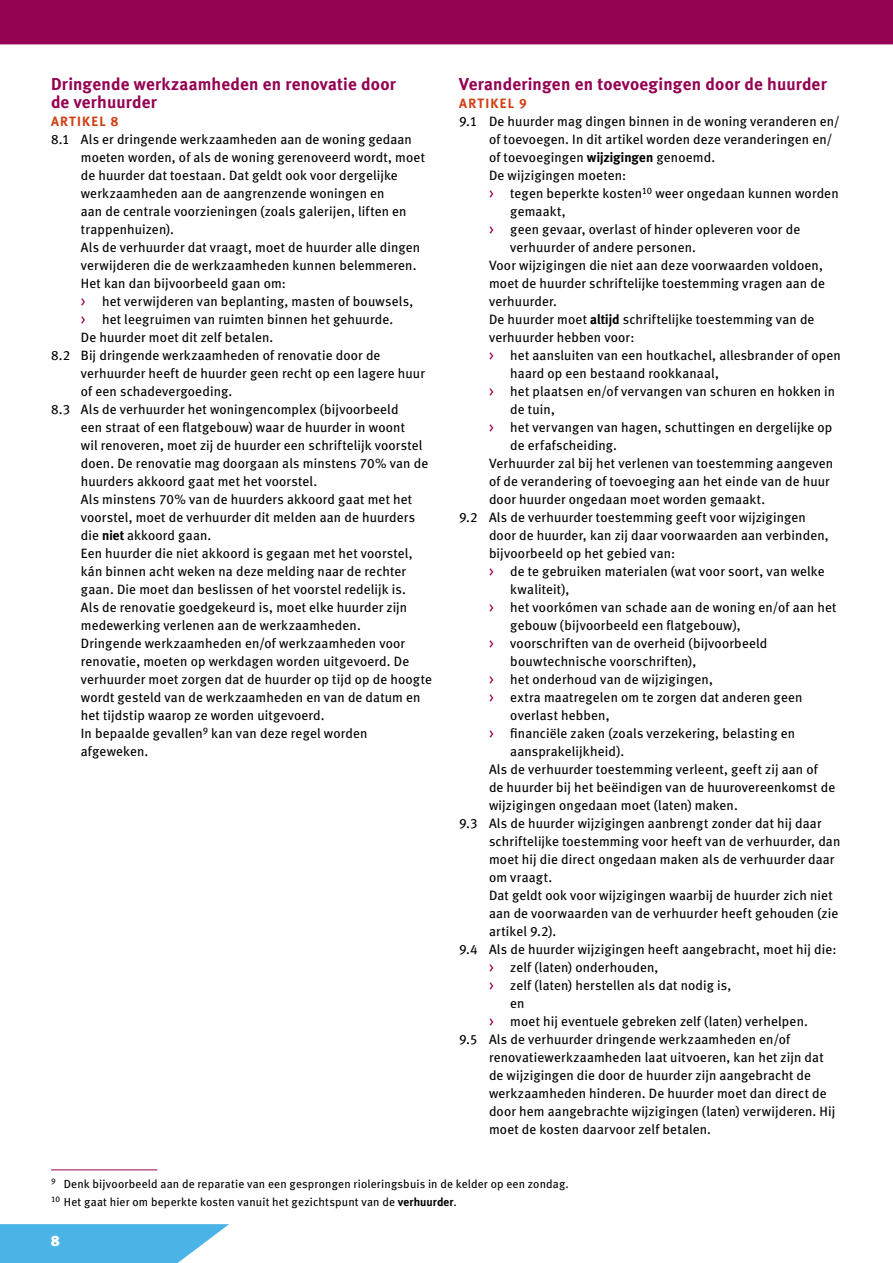
<style>
.page{position:relative;width:893px;height:1263px;background:#fff}
.page>*{position:absolute;margin:0;border:0;box-sizing:border-box;transform-origin:0 0}
.t1{font:17.25px/18px "Meta Bold LF";letter-spacing:.01em;color:#940252}
.t2{font:15px "Meta Black LF";color:#fff}
.t3{font:13.5px "Meta Book LF";letter-spacing:.01em;color:#000}
.t4{font:13.5px "Meta Bold LF";letter-spacing:.095em;color:#d04015}
.t5{font:11.7px/18px "Meta Book LF";letter-spacing:.015em;color:#000}
.s1{color:#940252}
.s2{font-family:"Meta";font-weight:700}
</style>
<div class="page">
<div style="left:0;top:0;width:893px;height:44px;background:#940252"></div>
<svg style="left:0;top:1224px;width:229px;height:39px;background:#5fbce9"></svg>
<hr style="left:51px;top:1169px;width:106px;height:1px;background:#940252">
<p class="t1" style="left:51px;top:75px;width:346px">Dringende werkzaamheden en renovatie door de verhuurder</p>
<p class="t4" style="left:51px;top:113px;width:69px">ARTIKEL 8</p>
<p class="t3" style="left:51px;top:131px;width:362px">8.1 Als er dringende werkzaamheden aan de woning gedaan</p>
<p class="t3" style="left:81px;top:149px;width:346px">moeten worden, of als de woning gerenoveerd wordt, moet</p>
<p class="t3" style="left:81px;top:167px;width:318px">de huurder dat toestaan. Dat geldt ook voor dergelijke</p>
<p class="t3" style="left:81px;top:185px;width:305px">werkzaamheden aan de aangrenzende woningen en</p>
<p class="t3" style="left:81px;top:203px;width:327px">aan de centrale voorzieningen (zoals galerijen, liften en</p>
<p class="t3" style="left:81px;top:221px;width:95px">trappenhuizen).</p>
<p class="t3" style="left:81px;top:239px;width:341px">Als de verhuurder dat vraagt, moet de huurder alle dingen</p>
<p class="t3" style="left:81px;top:257px;width:337px">verwijderen die de werkzaamheden kunnen belemmeren.</p>
<p class="t3" style="left:81px;top:275px;width:207px">Het kan dan bijvoorbeeld gaan om:</p>
<p class="t3" style="left:81px;top:293px;width:334px"><span class="s1">&gt;</span> het verwijderen van beplanting, masten of bouwsels,</p>
<p class="t3" style="left:81px;top:311px;width:314px"><span class="s1">&gt;</span> het leegruimen van ruimten binnen het gehuurde.</p>
<p class="t3" style="left:81px;top:329px;width:194px">De huurder moet dit zelf betalen.</p>
<p class="t3" style="left:51px;top:347px;width:331px">8.2 Bij dringende werkzaamheden of renovatie door de</p>
<p class="t3" style="left:81px;top:365px;width:346px">verhuurder heeft de huurder geen recht op een lagere huur</p>
<p class="t3" style="left:81px;top:383px;width:153px">of een schadevergoeding.</p>
<p class="t3" style="left:51px;top:401px;width:349px">8.3 Als de verhuurder het woningencomplex (bijvoorbeeld</p>
<p class="t3" style="left:81px;top:419px;width:326px">een straat of een flatgebouw) waar de huurder in woont</p>
<p class="t3" style="left:81px;top:437px;width:343px">wil renoveren, moet zij de huurder een schriftelijk voorstel</p>
<p class="t3" style="left:81px;top:455px;width:349px">doen. De renovatie mag doorgaan als minstens 70% van de</p>
<p class="t3" style="left:81px;top:473px;width:238px">huurders akkoord gaat met het voorstel.</p>
<p class="t3" style="left:81px;top:491px;width:333px">Als minstens 70% van de huurders akkoord gaat met het</p>
<p class="t3" style="left:81px;top:509px;width:336px">voorstel, moet de verhuurder dit melden aan de huurders</p>
<p class="t3" style="left:81px;top:527px;width:132px">die <span class="s2">niet</span> akkoord gaan.</p>
<p class="t3" style="left:81px;top:545px;width:333px">Een huurder die niet akkoord is gegaan met het voorstel,</p>
<p class="t3" style="left:81px;top:563px;width:327px">kán binnen acht weken na deze melding naar de rechter</p>
<p class="t3" style="left:81px;top:581px;width:327px">gaan. Die moet dan beslissen of het voorstel redelijk is.</p>
<p class="t3" style="left:81px;top:599px;width:328px">Als de renovatie goedgekeurd is, moet elke huurder zijn</p>
<p class="t3" style="left:81px;top:617px;width:282px">medewerking verlenen aan de werkzaamheden.</p>
<p class="t3" style="left:81px;top:635px;width:326px">Dringende werkzaamheden en/of werkzaamheden voor</p>
<p class="t3" style="left:81px;top:653px;width:330px">renovatie, moeten op werkdagen worden uitgevoerd. De</p>
<p class="t3" style="left:81px;top:671px;width:353px">verhuurder moet zorgen dat de huurder op tijd op de hoogte</p>
<p class="t3" style="left:81px;top:689px;width:341px">wordt gesteld van de werkzaamheden en van de datum en</p>
<p class="t3" style="left:81px;top:707px;width:245px">het tijdstip waarop ze worden uitgevoerd.</p>
<p class="t3" style="left:81px;top:725px;width:288px">In bepaalde gevallen<sup>9</sup> kan van deze regel worden</p>
<p class="t3" style="left:81px;top:743px;width:69px">afgeweken.</p>
<p class="t1" style="left:459px;top:75px;width:369px">Veranderingen en toevoegingen door de huurder</p>
<p class="t4" style="left:459px;top:95px;width:69px">ARTIKEL 9</p>
<p class="t3" style="left:459px;top:113px;width:382px">9.1 De huurder mag dingen binnen in de woning veranderen en/</p>
<p class="t3" style="left:489px;top:131px;width:345px">of toevoegen. In dit artikel worden deze veranderingen en/</p>
<p class="t3" style="left:489px;top:149px;width:228px">of toevoegingen <span class="s2">wijzigingen</span> genoemd.</p>
<p class="t3" style="left:489px;top:167px;width:139px">De wijzigingen moeten:</p>
<p class="t3" style="left:489px;top:185px;width:351px"><span class="s1">&gt;</span> tegen beperkte kosten<sup>10</sup> weer ongedaan kunnen worden</p>
<p class="t3" style="left:510px;top:203px;width:57px">gemaakt,</p>
<p class="t3" style="left:489px;top:221px;width:313px"><span class="s1">&gt;</span> geen gevaar, overlast of hinder opleveren voor de</p>
<p class="t3" style="left:510px;top:239px;width:187px">verhuurder of andere personen.</p>
<p class="t3" style="left:489px;top:257px;width:335px">Voor wijzigingen die niet aan deze voorwaarden voldoen,</p>
<p class="t3" style="left:489px;top:275px;width:337px">moet de huurder schriftelijke toestemming vragen aan de</p>
<p class="t3" style="left:489px;top:293px;width:70px">verhuurder.</p>
<p class="t3" style="left:489px;top:311px;width:327px">De huurder moet <span class="s2">altijd</span> schriftelijke toestemming van de</p>
<p class="t3" style="left:489px;top:329px;width:147px">verhuurder hebben voor:</p>
<p class="t3" style="left:489px;top:347px;width:353px"><span class="s1">&gt;</span> het aansluiten van een houtkachel, allesbrander of open</p>
<p class="t3" style="left:510px;top:365px;width:210px">haard op een bestaand rookkanaal,</p>
<p class="t3" style="left:489px;top:383px;width:348px"><span class="s1">&gt;</span> het plaatsen en/of vervangen van schuren en hokken in</p>
<p class="t3" style="left:510px;top:401px;width:46px">de tuin,</p>
<p class="t3" style="left:489px;top:419px;width:345px"><span class="s1">&gt;</span> het vervangen van hagen, schuttingen en dergelijke op</p>
<p class="t3" style="left:510px;top:437px;width:108px">de erfafscheiding.</p>
<p class="t3" style="left:489px;top:455px;width:346px">Verhuurder zal bij het verlenen van toestemming aangeven</p>
<p class="t3" style="left:489px;top:473px;width:342px">of de verandering of toevoeging aan het einde van de huur</p>
<p class="t3" style="left:489px;top:491px;width:278px">door huurder ongedaan moet worden gemaakt.</p>
<p class="t3" style="left:459px;top:509px;width:348px">9.2 Als de verhuurder toestemming geeft voor wijzigingen</p>
<p class="t3" style="left:489px;top:527px;width:341px">door de huurder, kan zij daar voorwaarden aan verbinden,</p>
<p class="t3" style="left:489px;top:545px;width:188px">bijvoorbeeld op het gebied van:</p>
<p class="t3" style="left:489px;top:563px;width:337px"><span class="s1">&gt;</span> de te gebruiken materialen (wat voor soort, van welke</p>
<p class="t3" style="left:510px;top:581px;width:61px">kwaliteit),</p>
<p class="t3" style="left:489px;top:599px;width:349px"><span class="s1">&gt;</span> het voorkómen van schade aan de woning en/of aan het</p>
<p class="t3" style="left:510px;top:617px;width:232px">gebouw (bijvoorbeeld een flatgebouw),</p>
<p class="t3" style="left:489px;top:635px;width:280px"><span class="s1">&gt;</span> voorschriften van de overheid (bijvoorbeeld</p>
<p class="t3" style="left:510px;top:653px;width:187px">bouwtechnische voorschriften),</p>
<p class="t3" style="left:489px;top:671px;width:225px"><span class="s1">&gt;</span> het onderhoud van de wijzigingen,</p>
<p class="t3" style="left:489px;top:689px;width:315px"><span class="s1">&gt;</span> extra maatregelen om te zorgen dat anderen geen</p>
<p class="t3" style="left:510px;top:707px;width:101px">overlast hebben,</p>
<p class="t3" style="left:489px;top:725px;width:308px"><span class="s1">&gt;</span> financiële zaken (zoals verzekering, belasting en</p>
<p class="t3" style="left:510px;top:743px;width:115px">aansprakelijkheid).</p>
<p class="t3" style="left:489px;top:761px;width:330px">Als de verhuurder toestemming verleent, geeft zij aan of</p>
<p class="t3" style="left:489px;top:779px;width:348px">de huurder bij het beëindigen van de huurovereenkomst de</p>
<p class="t3" style="left:489px;top:797px;width:250px">wijzigingen ongedaan moet (laten) maken.</p>
<p class="t3" style="left:459px;top:815px;width:364px">9.3 Als de huurder wijzigingen aanbrengt zonder dat hij daar</p>
<p class="t3" style="left:489px;top:833px;width:353px">schriftelijke toestemming voor heeft van de verhuurder, dan</p>
<p class="t3" style="left:489px;top:851px;width:347px">moet hij die direct ongedaan maken als de verhuurder daar</p>
<p class="t3" style="left:489px;top:869px;width:65px">om vraagt.</p>
<p class="t3" style="left:489px;top:887px;width:345px">Dat geldt ook voor wijzigingen waarbij de huurder zich niet</p>
<p class="t3" style="left:489px;top:905px;width:351px">aan de voorwaarden van de verhuurder heeft gehouden (zie</p>
<p class="t3" style="left:489px;top:923px;width:69px">artikel 9.2).</p>
<p class="t3" style="left:459px;top:941px;width:379px">9.4 Als de huurder wijzigingen heeft aangebracht, moet hij die:</p>
<p class="t3" style="left:489px;top:959px;width:171px"><span class="s1">&gt;</span> zelf (laten) onderhouden,</p>
<p class="t3" style="left:489px;top:977px;width:244px"><span class="s1">&gt;</span> zelf (laten) herstellen als dat nodig is,</p>
<p class="t3" style="left:510px;top:995px;width:16px">en</p>
<p class="t3" style="left:489px;top:1013px;width:320px"><span class="s1">&gt;</span> moet hij eventuele gebreken zelf (laten) verhelpen.</p>
<p class="t3" style="left:459px;top:1031px;width:332px">9.5 Als de verhuurder dringende werkzaamheden en/of</p>
<p class="t3" style="left:489px;top:1049px;width:336px">renovatiewerkzaamheden laat uitvoeren, kan het zijn dat</p>
<p class="t3" style="left:489px;top:1067px;width:324px">de wijzigingen die door de huurder zijn aangebracht de</p>
<p class="t3" style="left:489px;top:1085px;width:339px">werkzaamheden hinderen. De huurder moet dan direct de</p>
<p class="t3" style="left:489px;top:1103px;width:348px">door hem aangebrachte wijzigingen (laten) verwijderen. Hij</p>
<p class="t3" style="left:489px;top:1121px;width:224px">moet de kosten daarvoor zelf betalen.</p>
<p class="t5" style="left:51px;top:1175px;width:519px"><sup>9</sup> Denk bijvoorbeeld aan de reparatie van een gesprongen rioleringsbuis in de kelder op een zondag.<br><sup>10</sup> Het gaat hier om beperkte kosten vanuit het gezichtspunt van de <span class="s2">verhuurder</span>.</p>
<p class="t2" style="left:51px;top:1231px;width:10px">8</p>
</div>
